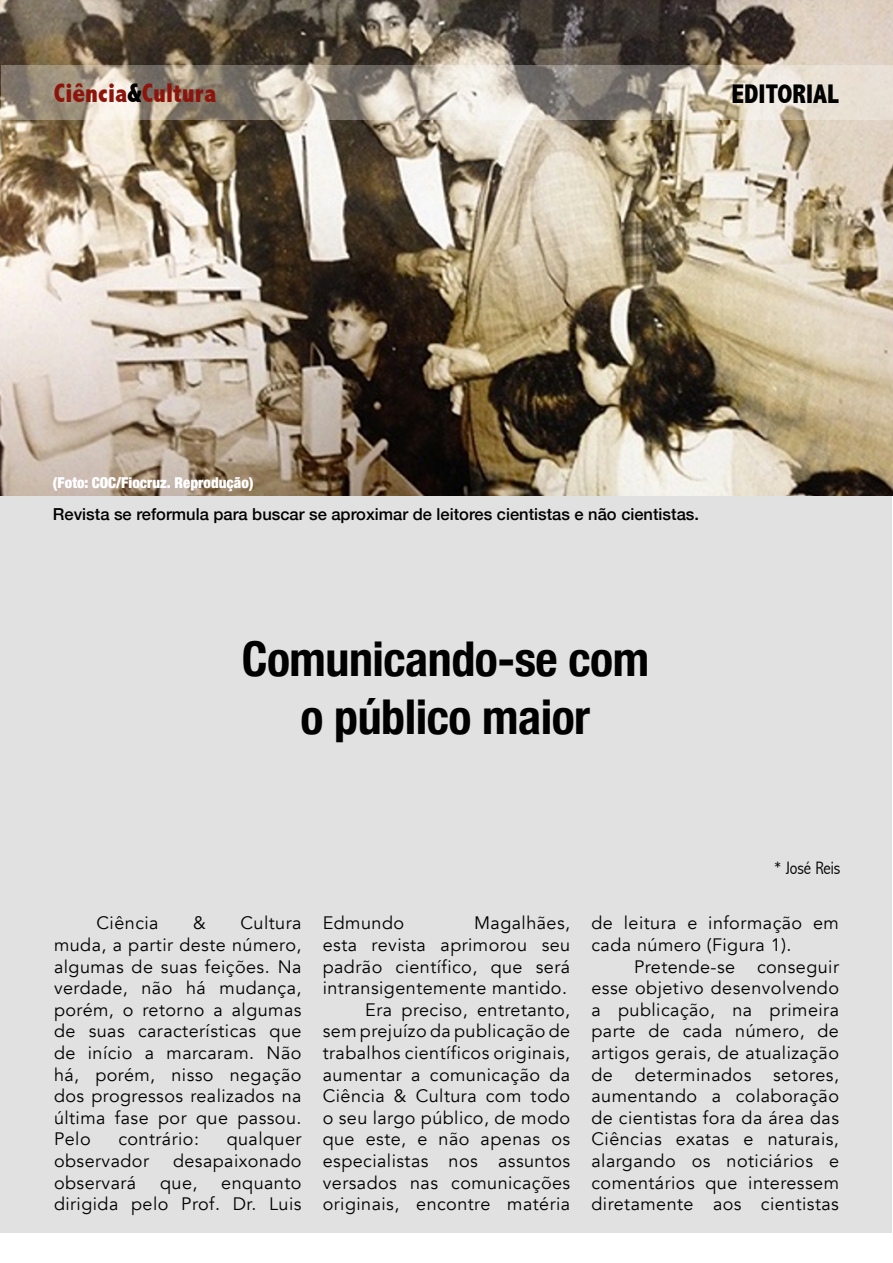
<style>
.page{position:relative;width:893px;height:1263px;background:#fff}
.page>*{position:absolute;margin:0;border:0;box-sizing:border-box;transform-origin:0 0}
.t1{font:700 condensed 48px/57.6px "Helvetica Neue";letter-spacing:-.01em;color:#000;text-align:center}
.t2{font:800 condensed 27px "Abadi";color:#8d140b}
.t3{font:800 condensed 27px "Abadi";color:#000}
.t4{font:18px/21.6px "Avenir";letter-spacing:.025em;color:#000;text-align:justify}
.t5{font:300 condensed 18px "Abadi";color:#000}
.t6{font:500 16.5px "Helvetica Neue";color:#000}
.t7{font:900 condensed 15px "Helvetica Neue";color:#fff}
.s1{color:#000}
</style>
<div class="page">
<div style="left:0;top:483px;width:892px;height:750px;background:#e1e1e1"></div>
<img style="left:0;top:0;width:893px;height:496px">
<svg style="left:1px;top:66px;width:892px;height:54px;background:#b7afa3"></svg>
<h2 class="t2" style="left:54px;top:77px;width:164px">Ciência<span class="s1">&amp;</span>Cultura</h2>
<h2 class="t3" style="left:731px;top:78px;width:108px">EDITORIAL</h2>
<p class="t7" style="left:53px;top:470px;width:202px">(Foto: COC/Fiocruz. Reprodução)</p>
<p class="t6" style="left:53px;top:501px;width:647px">Revista se reformula para buscar se aproximar de leitores cientistas e não cientistas.</p>
<h1 class="t1" style="left:242px;top:627px;width:409px">Comunicando-se com o público maior</h1>
<p class="t5" style="left:774px;top:857px;width:68px">* José Reis</p>
<p class="t4" style="left:54px;top:913px;width:249px;text-indent:186px">Cultura muda, a partir deste número, algumas de suas feições. Na verdade, não há mudança, porém, o retorno a algumas de suas características que de início a marcaram. Não há, porém, nisso negação dos progressos realizados na última fase por que passou.<br>Pelo</p>
<p class="t4" style="left:97px;top:913px;width:64px">Ciência</p>
<p class="t4" style="left:193px;top:913px;width:14px">&amp;</p>
<p class="t4" style="left:118px;top:1129px;width:82px">contrário:</p>
<p class="t4" style="left:227px;top:1129px;width:76px">qualquer</p>
<p class="t4" style="left:54px;top:1150px;width:97px">observador</p>
<p class="t4" style="left:173px;top:1150px;width:130px">desapaixonado</p>
<p class="t4" style="left:54px;top:1172px;width:84px">observará</p>
<p class="t4" style="left:160px;top:1172px;width:39px">que,</p>
<p class="t4" style="left:54px;top:1172px;width:249px;text-align:right">enquanto<br>dirigida pelo Prof. Dr. Luis</p>
<p class="t4" style="left:323px;top:913px;width:249px;text-align:right">Magalhães,<br>esta revista aprimorou seu padrão científico, que será intransigentemente mantido.<br>Era preciso, entretanto,<br>sem prejuízo da publicação de trabalhos científicos originais, aumentar a comunicação da<br>Ciência &amp; Cultura com todo o seu largo público, de modo que este, e não apenas os especialistas nos assuntos versados nas comunicações originais, encontre matéria</p>
<p class="t4" style="left:591px;top:913px;width:249px">de leitura e informação em cada número (Figura 1).</p>
<p class="t4" style="left:323px;top:913px;width:83px">Edmundo</p>
<p class="t4" style="left:591px;top:956px;width:249px;text-indent:43px">Pretende-se conseguir esse objetivo desenvolvendo a publicação, na primeira parte de cada número, de artigos gerais, de atualização de determinados setores, aumentando a colaboração de cientistas fora da área das Ciências exatas e naturais, alargando os noticiários e comentários que interessem diretamente aos cientistas</p>
</div>
